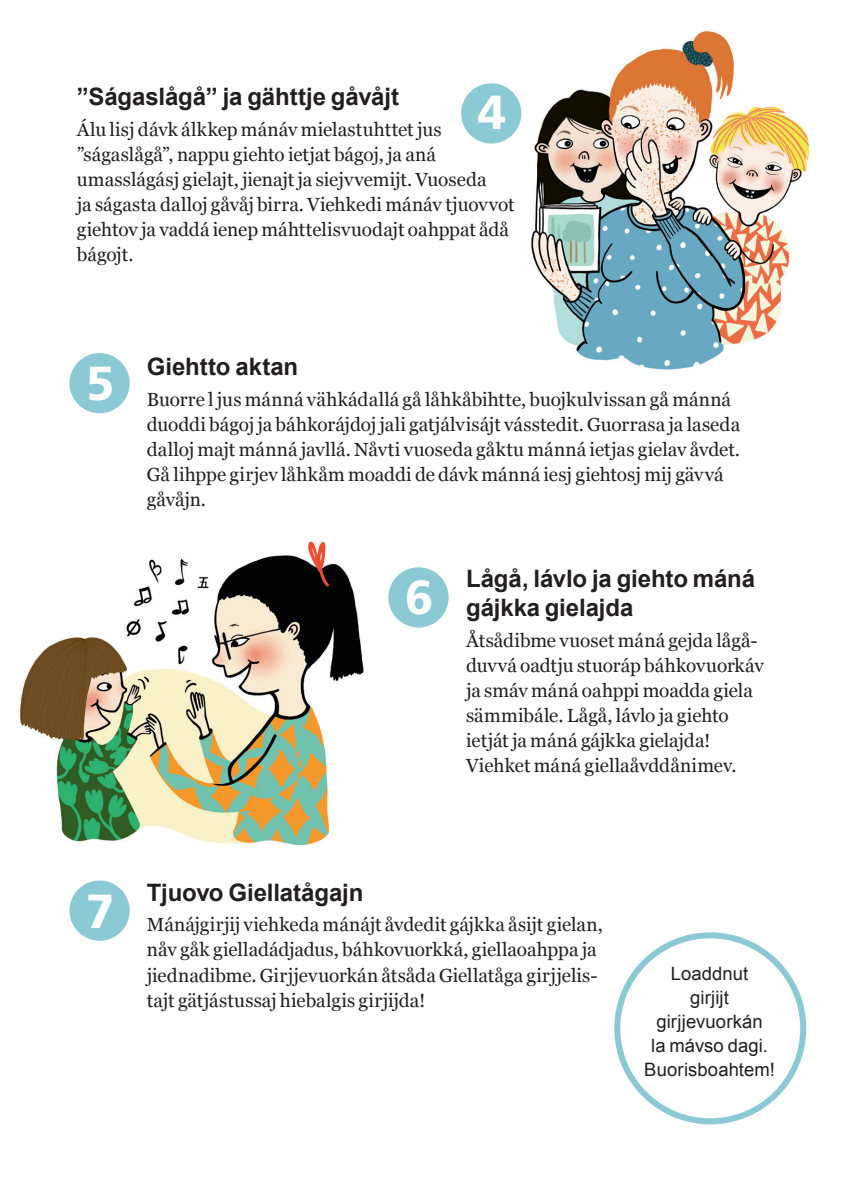
<style>
.page{position:relative;width:842px;height:1191px;background:#fff}
.page>*{position:absolute;margin:0;border:0;box-sizing:border-box;transform-origin:0 0}
.t1{font:800 47.8px "Frutiger SLLOTF";color:#fff}
.t2{font:700 24px/29px "Arial";letter-spacing:-.005em;color:#231f20}
.t3{font:19px/25px "Georgia";color:#231f20}
.t4{font:18.4px/23.8px "Arial";letter-spacing:.005em;color:#231f20;text-align:center}
</style>
<div class="page">
<img style="left:505px;top:30px;width:305px;height:340px">
<img style="left:20px;top:541px;width:381px;height:305px">
<div style="left:614px;top:932px;width:192px;height:192px;border:6px solid #8bcad4;border-radius:50%"></div>
<div style="left:461px;top:83px;width:60px;height:61px;background:#8bcad4;border-radius:50%"></div>
<div style="left:69px;top:353px;width:61px;height:60px;background:#8bcad4;border-radius:50%"></div>
<div style="left:69px;top:880px;width:61px;height:60px;background:#8bcad4;border-radius:50%"></div>
<div style="left:388px;top:567px;width:61px;height:60px;background:#8bcad4;border-radius:50%"></div>
<p class="t2" style="left:77px;top:83px;width:324px">”Ságaslågå” ja gähttje gåvåjt</p>
<p class="t3" style="left:77px;top:116px;width:439px">Álu lisj dávk álkkep mánáv mielastuhttet jus ”ságaslågå”, nappu giehto ietjat bágoj, ja aná umasslágásj gielajt, jienajt ja siejvvemijt. Vuoseda<br>ja ságasta dalloj gåvåj birra. Viehkedi mánáv tjuovvot giehtov ja vaddá ienep máhttelisvuodajt oahppat ådå bágojt.</p>
<h1 class="t1" style="left:478px;top:84px;width:30px">4</h1>
<h1 class="t1" style="left:86px;top:355px;width:30px">5</h1>
<p class="t2" style="left:147px;top:353px;width:153px">Giehtto aktan</p>
<p class="t3" style="left:147px;top:386px;width:595px">Buorre l jus mánná vähkádallá gå låhkåbihtte, buojkulvissan gå mánná duoddi bágoj ja báhkorájdoj jali gatjálvisájt vásstedit. Guorrasa ja laseda dalloj majt mánná javllá. Nåvti vuoseda gåktu mánná ietjas gielav åvdet.<br>Gå lihppe girjev låhkåm moaddi de dávk mánná iesj giehtosj mij gävvá gåvåjn.</p>
<h1 class="t1" style="left:405px;top:569px;width:30px">6</h1>
<p class="t2" style="left:466px;top:565px;width:290px">Lågå, lávlo ja giehto máná gájkka gielajda</p>
<p class="t3" style="left:466px;top:627px;width:299px">Åtsådibme vuoset máná gejda lågå&shy;duvvá oadtju stuoráp báhkovuorkáv ja smáv máná oahppi moadda giela sämmibále. Lågå, lávlo ja giehto ietját ja máná gájkka gielajda!<br>Viehket máná giellaåvddånimev.</p>
<h1 class="t1" style="left:86px;top:882px;width:30px">7</h1>
<p class="t2" style="left:147px;top:878px;width:218px">Tjuovo Giellatågajn</p>
<p class="t3" style="left:147px;top:911px;width:457px">Mánájgirjij viehkeda mánájt åvdedit gájkka åsijt gielan, nåv gåk gielladádjadus, báhkovuorkká, giellaoahppa ja jiednadibme. Girjjevuorkán åtsåda Giellatåga girjjelis&shy;tajt gätjástussaj hiebalgis girjijda!</p>
<p class="t4" style="left:644px;top:962px;width:132px">Loaddnut<br>girjijt girjjevuorkán<br>la mávso dagi.<br>Buorisboahtem!</p>
</div>
